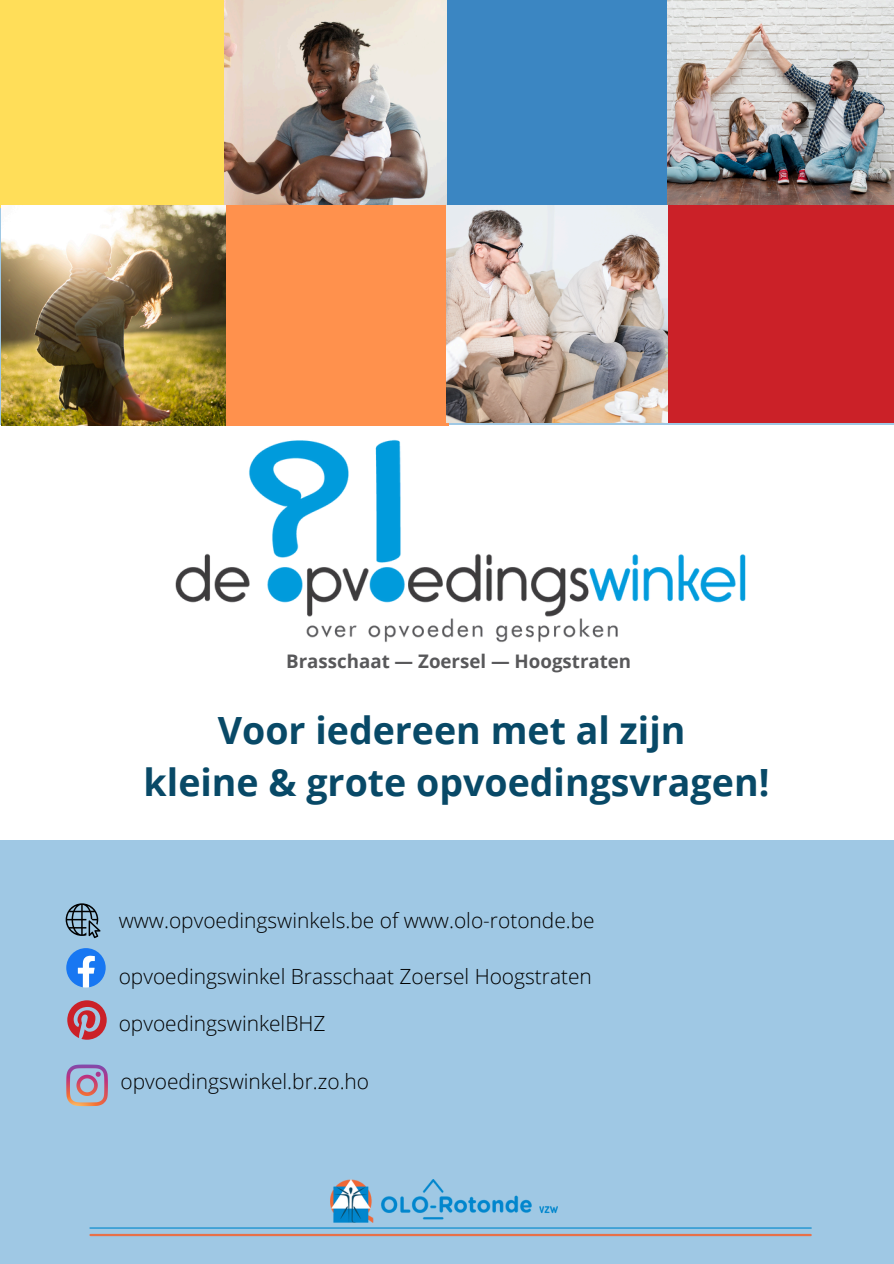
<style>
.page{position:relative;width:894px;height:1264px;background:#fff}
.page>*{position:absolute;margin:0;border:0;box-sizing:border-box;transform-origin:0 0}
.t1{font:700 37.5px/51.8px "Open Sans";color:#084967;text-align:center}
.t2{font:300 20.85px "Open Sans";color:#000}
.t3{font:700 18.75px "Open Sans";color:#58585a}
</style>
<div class="page">
<div style="left:0;top:0;width:893px;height:1263px;background:#9fc8e4"></div>
<img style="left:224px;top:0;width:222px;height:205px">
<img style="left:330px;top:1179px;width:227px;height:43px">
<div style="left:0;top:425px;width:893px;height:414px;background:#fff"></div>
<img style="left:132px;top:422px;width:656px;height:221px">
<svg style="left:66px;top:903px;width:34px;height:35px"></svg>
<svg style="left:66px;top:948px;width:40px;height:39px"></svg>
<svg style="left:67px;top:1000px;width:40px;height:39px"></svg>
<svg style="left:66px;top:1064px;width:42px;height:42px"></svg>
<div style="left:0;top:0;width:224px;height:208px;background:#ffde59"></div>
<div style="left:225px;top:205px;width:223px;height:220px;background:#ff914d"></div>
<div style="left:446px;top:0;width:224px;height:208px;background:#3b86c2"></div>
<div style="left:667px;top:205px;width:226px;height:217px;background:#cb2128"></div>
<img style="left:1px;top:205px;width:224px;height:220px">
<img style="left:446px;top:205px;width:221px;height:217px">
<hr style="left:90px;top:1233px;width:720px;height:3px;background:#e87048">
<hr style="left:90px;top:1227px;width:721px;height:1px;background:#0087cc">
<img style="left:667px;top:0;width:226px;height:205px">
<h1 class="t3" style="left:286px;top:648px;width:346px">Brasschaat — Zoersel — Hoogstraten</h1>
<p class="t1" style="left:144px;top:703px;width:627px">Voor iedereen met al zijn<br>kleine &amp; grote opvoedingsvragen!</p>
<h2 class="t2" style="left:119px;top:906px;width:477px">www.opvoedingswinkels.be of www.olo-rotonde.be</h2>
<p class="t2" style="left:119px;top:961px;width:474px">opvoedingswinkel Brasschaat Zoersel Hoogstraten</p>
<p class="t2" style="left:119px;top:1009px;width:208px">opvoedingswinkelBHZ</p>
<p class="t2" style="left:121px;top:1066px;width:250px">opvoedingswinkel.br.zo.ho</p>
</div>
